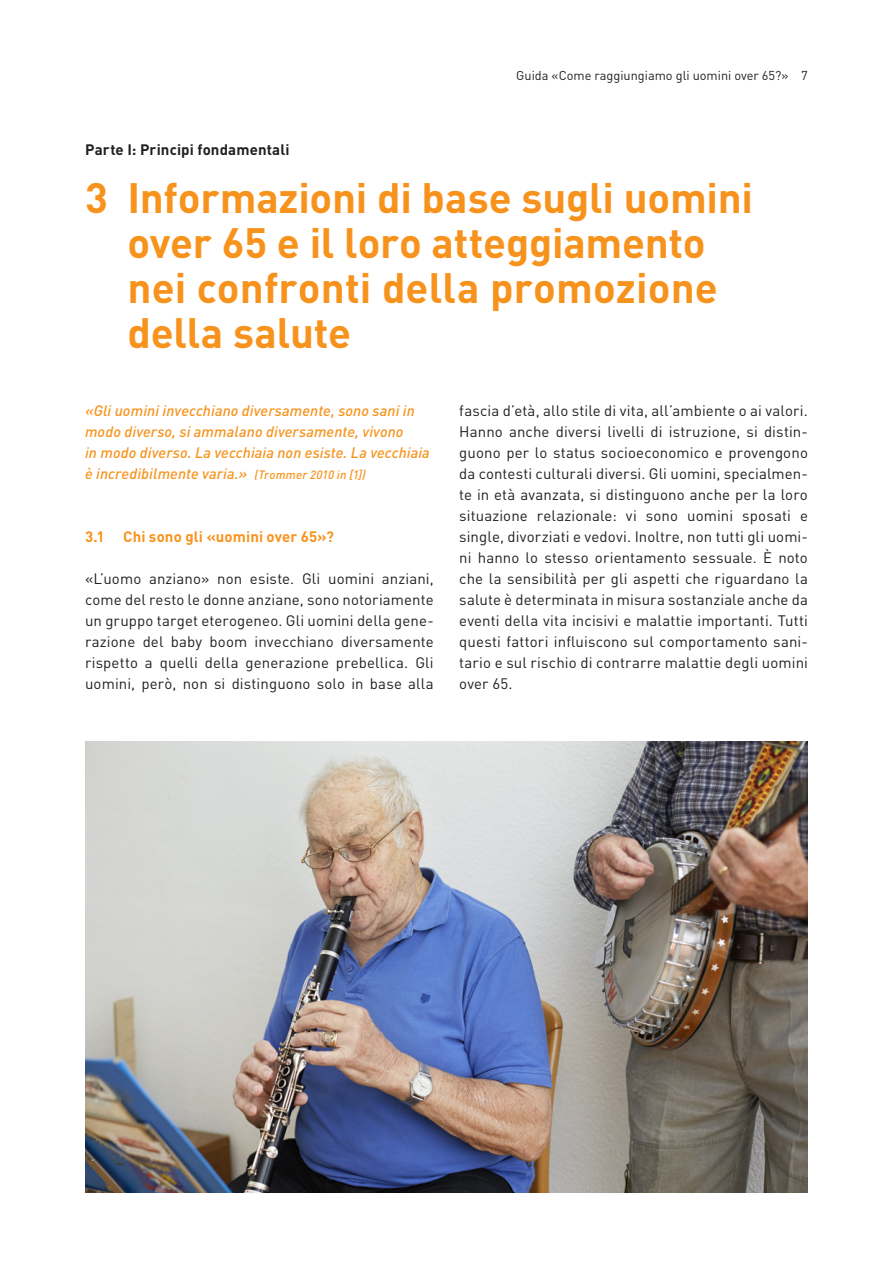
<style>
.page{position:relative;width:893px;height:1263px;background:#fff}
.page>*{position:absolute;margin:0;border:0;box-sizing:border-box;transform-origin:0 0}
.t1{font:700 42px/45px "DINOT";letter-spacing:-.005em;color:#f7931d}
.t2{font:15px/21px "DINOT";letter-spacing:.01em;color:#231f20;text-align:justify}
.t3{font:italic 500 15px/21px "DINOT";letter-spacing:.005em;color:#f7931d}
.t4{font:700 15px "DINOT";letter-spacing:.005em;color:#f7931d}
.t5{font:700 15px "DINOT";letter-spacing:.01em;color:#231f20}
.t6{font:12.75px "DINOT";color:#231f20}
.s1{font-size:12px}
</style>
<div class="page">
<img style="left:85px;top:741px;width:723px;height:452px">
<p class="t6" style="left:516px;top:66px;width:293px">Guida «Come raggiungiamo gli uomini over 65?» 7</p>
<p class="t5" style="left:85px;top:139px;width:206px">Parte I: Principi fondamentali</p>
<h1 class="t1" style="left:128px;top:173px;width:627px;text-indent:-43px">3 Informazioni di base sugli uomini over 65 e il loro atteggiamento nei confronti della promozione della salute</h1>
<p class="t3" style="left:85px;top:399px;width:346px">«Gli uomini invecchiano diversamente, sono sani in modo diverso, si ammalano diversamente, vivono<br>in modo diverso. La vecchiaia non esiste. La vecchiaia è incredibilmente varia.» <span class="s1">(Trommer 2010 in [1])</span></p>
<p class="t4" style="left:85px;top:526px;width:250px">3.1 Chi sono gli «uomini over 65»?</p>
<p class="t2" style="left:85px;top:567px;width:350px">«L’uomo anziano» non esiste. Gli uomini anziani, come del resto le donne anziane, sono notoriamente un gruppo target eterogeneo. Gli uomini della gene&shy;razione del baby boom invecchiano diversamente rispetto a quelli della generazione prebellica. Gli uomini, però, non si distinguono solo in base alla</p>
<p class="t2" style="left:459px;top:399px;width:350px">fascia d’età, allo stile di vita, all’ambiente o ai valori.<br>Hanno anche diversi livelli di istruzione, si distin&shy;guono per lo status socioeconomico e provengono da contesti culturali diversi. Gli uomini, specialmen&shy;te in età avanzata, si distinguono anche per la loro situazione relazionale: vi sono uomini sposati e single, divorziati e vedovi. Inoltre, non tutti gli uomi&shy;ni hanno lo stesso orientamento sessuale. È noto che la sensibilità per gli aspetti che riguardano la salute è determinata in misura sostanziale anche da eventi della vita incisivi e malattie importanti. Tutti questi fattori influiscono sul comportamento sani&shy;tario e sul rischio di contrarre malattie degli uomini over 65.</p>
</div>
